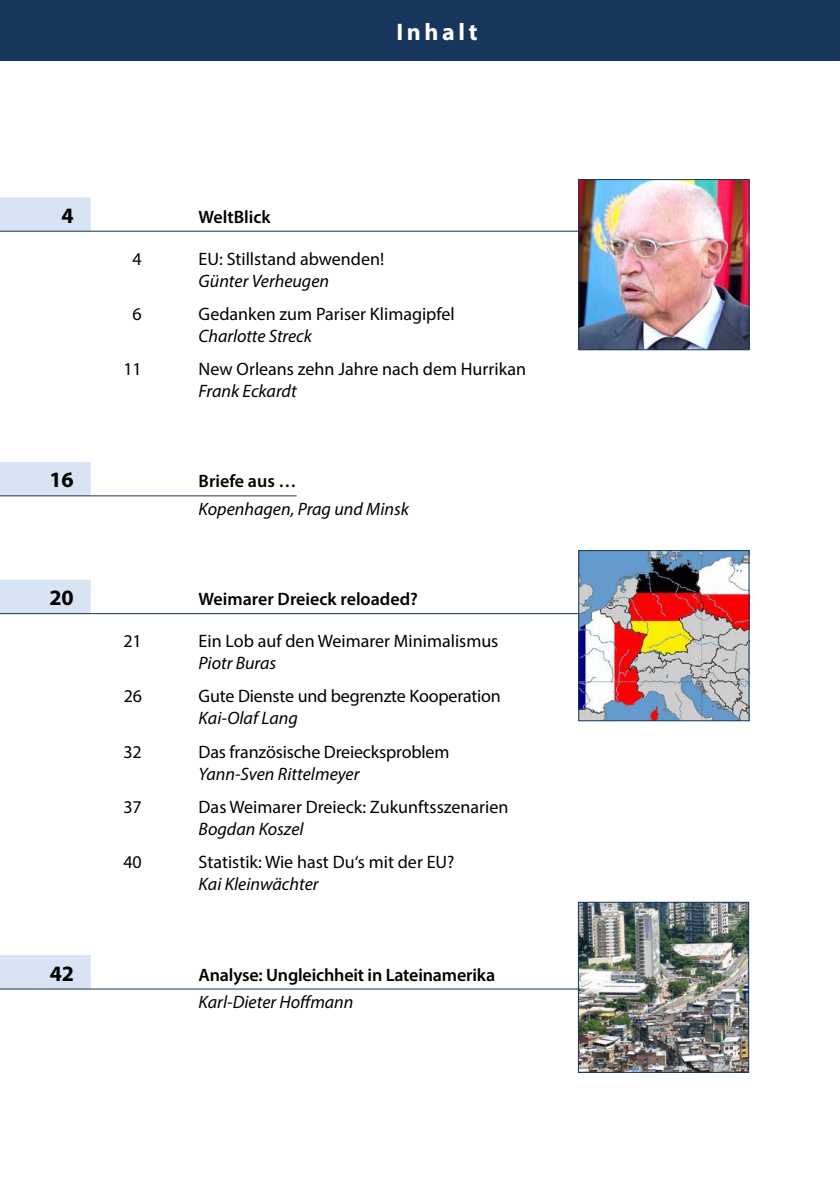
<style>
.page{position:relative;width:840px;height:1191px;background:#fff}
.page>*{position:absolute;margin:0;border:0;box-sizing:border-box;transform-origin:0 0}
.t1{font:700 24px "Myriad Pro";letter-spacing:.15em;color:#fff}
.t2{font:700 22px "Myriad Pro";color:#000}
.t3{font:18px "Myriad Pro";color:#000}
.t4{font:italic 18px "Myriad Pro";color:#000}
.t5{font:600 18px "Myriad Pro";letter-spacing:-.01em;color:#000}
</style>
<div class="page">
<div style="left:0;top:0;width:839px;height:61px;background:#16365b"></div>
<div style="left:0;top:197px;width:91px;height:34px;background:#d8e4f3"></div>
<hr style="left:0;top:231px;width:648px;height:1px;background:#16365b">
<div style="left:0;top:462px;width:91px;height:34px;background:#d8e4f3"></div>
<hr style="left:0;top:495px;width:296px;height:1px;background:#16365b">
<div style="left:0;top:579px;width:91px;height:34px;background:#d8e4f3"></div>
<hr style="left:0;top:613px;width:648px;height:1px;background:#16365b">
<div style="left:0;top:955px;width:91px;height:34px;background:#d8e4f3"></div>
<hr style="left:0;top:988px;width:648px;height:1px;background:#16365b">
<img style="left:579px;top:903px;width:167px;height:167px">
<div style="left:577px;top:901px;width:171px;height:171px;border:1px solid #16365b"></div>
<img style="left:580px;top:181px;width:167px;height:167px">
<div style="left:578px;top:179px;width:171px;height:171px;border:1px solid #16365b"></div>
<img style="left:580px;top:552px;width:167px;height:167px">
<div style="left:578px;top:550px;width:171px;height:171px;border:1px solid #16365b"></div>
<h1 class="t1" style="left:396px;top:16px;width:83px">Inhalt</h1>
<p class="t2" style="left:61px;top:201px;width:14px">4</p>
<p class="t5" style="left:198px;top:205px;width:74px">WeltBlick</p>
<p class="t3" style="left:132px;top:247px;width:11px">4</p>
<p class="t3" style="left:198px;top:247px;width:187px">EU: Stillstand abwenden!</p>
<p class="t4" style="left:198px;top:269px;width:132px">Günter Verheugen</p>
<p class="t3" style="left:132px;top:303px;width:11px">6</p>
<p class="t3" style="left:198px;top:303px;width:257px">Gedanken zum Pariser Klimagipfel</p>
<p class="t4" style="left:198px;top:325px;width:115px">Charlotte Streck</p>
<p class="t3" style="left:123px;top:358px;width:20px">11</p>
<p class="t3" style="left:198px;top:358px;width:329px">New Orleans zehn Jahre nach dem Hurrikan</p>
<p class="t4" style="left:198px;top:380px;width:99px">Frank Eckardt</p>
<p class="t2" style="left:49px;top:465px;width:26px">16</p>
<p class="t5" style="left:198px;top:470px;width:99px">Briefe aus …</p>
<p class="t4" style="left:198px;top:498px;width:212px">Kopenhagen, Prag und Minsk</p>
<p class="t2" style="left:49px;top:583px;width:26px">20</p>
<p class="t5" style="left:198px;top:587px;width:221px">Weimarer Dreieck reloaded?</p>
<p class="t3" style="left:123px;top:630px;width:20px">21</p>
<p class="t3" style="left:198px;top:630px;width:301px">Ein Lob auf den Weimarer Minimalismus</p>
<p class="t4" style="left:198px;top:652px;width:79px">Piotr Buras</p>
<p class="t3" style="left:124px;top:685px;width:20px">26</p>
<p class="t3" style="left:198px;top:685px;width:304px">Gute Dienste und begrenzte Kooperation</p>
<p class="t4" style="left:198px;top:707px;width:101px">Kai-Olaf Lang</p>
<p class="t3" style="left:123px;top:740px;width:20px">32</p>
<p class="t3" style="left:198px;top:740px;width:252px">Das französische Dreiecksproblem</p>
<p class="t4" style="left:198px;top:762px;width:162px">Yann-Sven Rittelmeyer</p>
<p class="t3" style="left:123px;top:796px;width:20px">37</p>
<p class="t3" style="left:198px;top:796px;width:311px">Das Weimarer Dreieck: Zukunftsszenarien</p>
<p class="t4" style="left:198px;top:818px;width:106px">Bogdan Koszel</p>
<p class="t3" style="left:123px;top:851px;width:20px">40</p>
<p class="t3" style="left:198px;top:851px;width:257px">Statistik: Wie hast Du‘s mit der EU?</p>
<p class="t4" style="left:198px;top:873px;width:121px">Kai Kleinwächter</p>
<p class="t2" style="left:50px;top:958px;width:26px">42</p>
<p class="t5" style="left:198px;top:963px;width:298px">Analyse: Ungleichheit in Lateinamerika</p>
<p class="t4" style="left:198px;top:991px;width:156px">Karl-Dieter Hoffmann</p>
</div>
